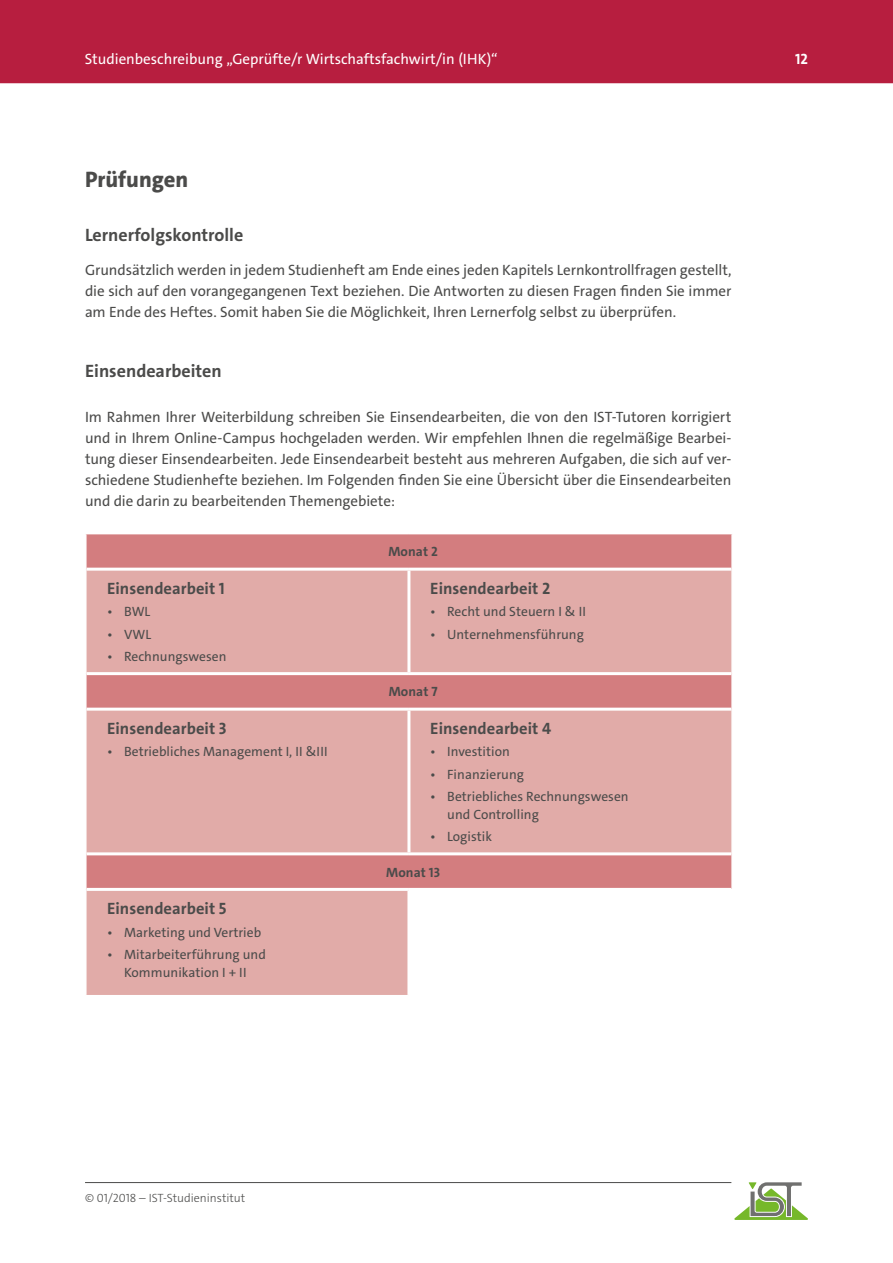
<style>
.page{position:relative;width:893px;height:1263px;background:#fff}
.page>*{position:absolute;margin:0;border:0;box-sizing:border-box;transform-origin:0 0}
.t1{font:800 22.5px "The Sans C4 s";color:#4b4b4a}
.t2{font:700 18px "The Sans C4 s";color:#4b4b4a}
.t3{font:700 16.5px "The Sans C4 s";letter-spacing:.005em;color:#4b4b4a}
.t4{font:15px/21px "The Sans C4 s";letter-spacing:-.005em;color:#4b4b4a;text-align:justify}
.t5{font:15px "The Sans C4 s";color:#fff}
.t6{font:700 15px "The Sans C4 s";color:#fff}
.t7{font:13.5px/18px "The Sans C4 s";letter-spacing:.005em;color:#4b4b4a}
.t8{font:700 13.5px "The Sans C4 s";letter-spacing:.005em;color:#4b4b4a}
.t9{font:300 12px "The Sans C4 s";color:#4b4b4a}
</style>
<div class="page">
<hr style="left:85px;top:1182px;width:646px;height:1px;background:#4b4b4a">
<svg style="left:734px;top:1182px;width:74px;height:38px"></svg>
<div style="left:0;top:0;width:893px;height:83px;background:#b71e3f"></div>
<div style="left:87px;top:534px;width:644px;height:34px;background:#d37d7f"></div>
<svg style="left:87px;top:571px;width:644px;height:424px;fill:#e1aba8"></svg>
<div style="left:409px;top:889px;width:323px;height:107px;background:#fff"></div>
<hr style="left:407px;top:571px;width:3px;height:101px;background:#fff">
<hr style="left:87px;top:672px;width:322px;height:3px;background:#fff">
<hr style="left:409px;top:672px;width:322px;height:3px;background:#fff">
<hr style="left:87px;top:708px;width:322px;height:3px;background:#fff">
<hr style="left:409px;top:708px;width:322px;height:3px;background:#fff">
<hr style="left:87px;top:852px;width:322px;height:3px;background:#fff">
<hr style="left:409px;top:852px;width:322px;height:3px;background:#fff">
<hr style="left:87px;top:888px;width:322px;height:3px;background:#fff">
<hr style="left:409px;top:888px;width:322px;height:3px;background:#fff">
<hr style="left:407px;top:711px;width:3px;height:141px;background:#fff">
<hr style="left:407px;top:891px;width:3px;height:104px;background:#fff">
<p class="t5" style="left:85px;top:49px;width:415px">Studienbeschreibung „Geprüfte/r Wirtschaftsfachwirt/in (IHK)“</p>
<p class="t6" style="left:795px;top:49px;width:14px">12</p>
<h1 class="t1" style="left:85px;top:165px;width:105px">Prüfungen</h1>
<p class="t2" style="left:85px;top:223px;width:160px">Lernerfolgskontrolle</p>
<p class="t4" style="left:85px;top:259px;width:648px">Grundsätzlich werden in jedem Studienheft am Ende eines jeden Kapitels Lernkontrollfragen gestellt, die sich auf den vorangegangenen Text beziehen. Die Antworten zu diesen Fragen finden Sie immer am Ende des Heftes. Somit haben Sie die Möglichkeit, Ihren Lernerfolg selbst zu überprüfen.</p>
<p class="t2" style="left:85px;top:359px;width:138px">Einsendearbeiten</p>
<p class="t4" style="left:85px;top:406px;width:648px">Im Rahmen Ihrer Weiterbildung schreiben Sie Einsendearbeiten, die von den IST-Tutoren korrigiert und in Ihrem Online-Campus hochgeladen werden. Wir empfehlen Ihnen die regelmäßige Bearbei&shy;tung dieser Einsendearbeiten. Jede Einsendearbeit besteht aus mehreren Aufgaben, die sich auf ver&shy;schiedene Studienhefte beziehen. Im Folgenden finden Sie eine Übersicht über die Einsendearbeiten und die darin zu bearbeitenden Themengebiete:</p>
<p class="t8" style="left:388px;top:543px;width:51px">Monat 2</p>
<p class="t3" style="left:107px;top:578px;width:119px">Einsendearbeit 1</p>
<p class="t7" style="left:107px;top:603px;width:45px">• BWL</p>
<p class="t7" style="left:107px;top:625px;width:46px">• VWL</p>
<p class="t7" style="left:107px;top:647px;width:121px">• Rechnungswesen</p>
<p class="t3" style="left:430px;top:578px;width:122px">Einsendearbeit 2</p>
<p class="t7" style="left:430px;top:603px;width:157px">• Recht und Steuern I &amp; II</p>
<p class="t7" style="left:430px;top:625px;width:155px">• Unternehmensführung</p>
<p class="t3" style="left:107px;top:718px;width:121px">Einsendearbeit 3</p>
<p class="t7" style="left:107px;top:743px;width:222px">• Betriebliches Management I, II &amp;III</p>
<p class="t3" style="left:107px;top:898px;width:121px">Einsendearbeit 5</p>
<p class="t7" style="left:107px;top:923px;width:156px">• Marketing und Vertrieb</p>
<p class="t7" style="left:107px;top:945px;width:160px;text-align:center">• Mitarbeiterführung und<br>Kommunikation I + II</p>
<p class="t8" style="left:389px;top:683px;width:50px">Monat 7</p>
<p class="t3" style="left:430px;top:718px;width:122px">Einsendearbeit 4</p>
<p class="t7" style="left:430px;top:743px;width:81px">• Investition</p>
<p class="t7" style="left:430px;top:765px;width:95px">• Finanzierung</p>
<p class="t7" style="left:447px;top:787px;width:183px;text-indent:-17px">• Betriebliches Rechnungswesen und Controlling</p>
<p class="t7" style="left:430px;top:828px;width:63px">• Logistik</p>
<p class="t8" style="left:386px;top:863px;width:56px">Monat 13</p>
<p class="t9" style="left:85px;top:1190px;width:162px">© 01/2018 – IST-Studieninstitut</p>
</div>
